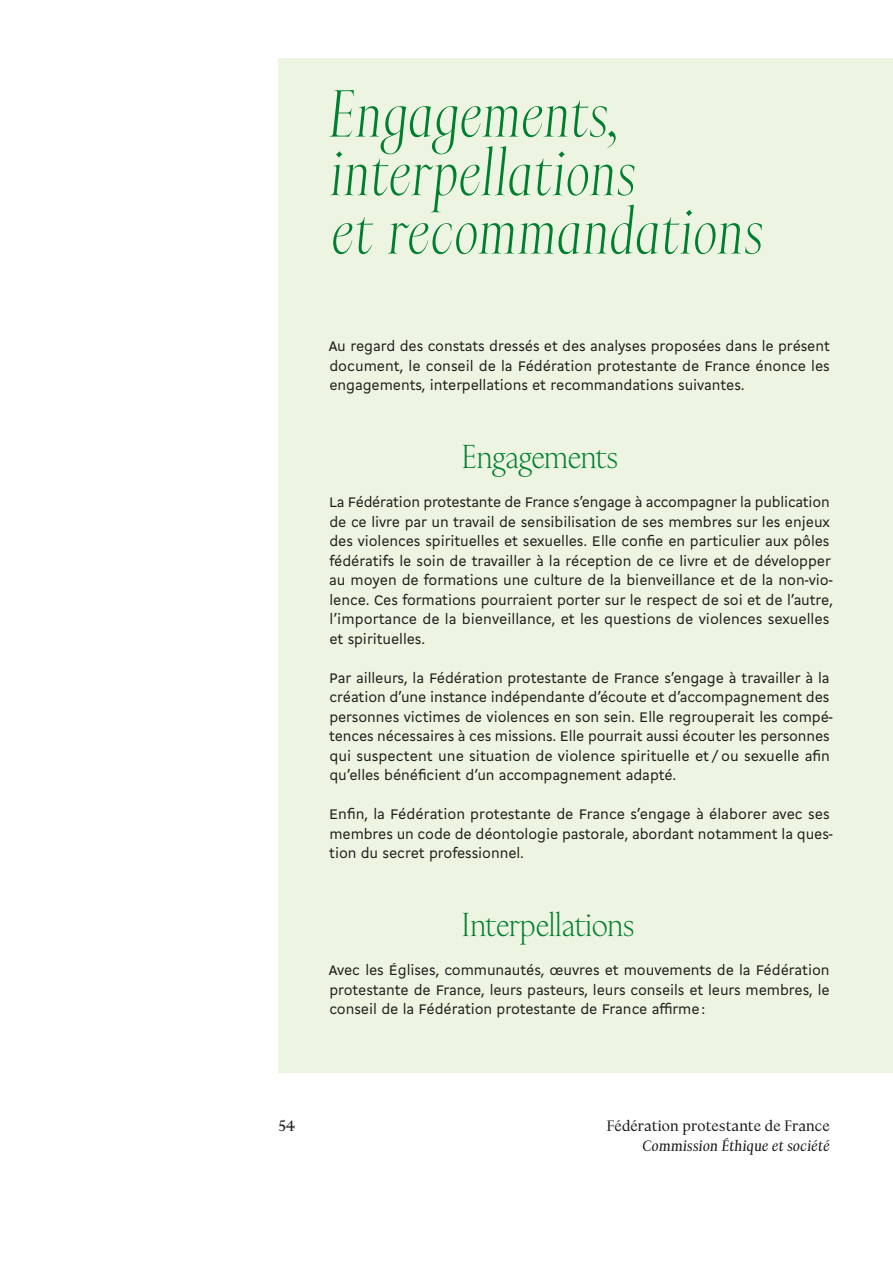
<style>
.page{position:relative;width:893px;height:1263px;background:#fff}
.page>*{position:absolute;margin:0;border:0;box-sizing:border-box;transform-origin:0 0}
.t1{font:italic 66px/58.5px "Kessler Super Display";letter-spacing:.01em;color:#00802f}
.t2{font:33px "Kessler Display";letter-spacing:-.02em;color:#00802f}
.t3{font:15px/19.5px "Cogito";letter-spacing:-.005em;color:#1d1d1b}
.t4{font:15px "Kessler Text";letter-spacing:.01em;color:#1d1d1b}
.t5{font:italic 15px "Kessler Text";letter-spacing:.01em;color:#1d1d1b}
</style>
<div class="page">
<div style="left:278px;top:58px;width:615px;height:1015px;background:#edf4e1"></div>
<h1 class="t1" style="left:327px;top:80px;width:437px">Engagements, interpellations<br>et recommandations</h1>
<p class="t3" style="left:329px;top:335px;width:503px;text-align:justify">Au regard des constats dressés et des analyses proposées dans le présent document, le conseil de la Fédération protestante de France énonce les engagements, interpellations et recommandations suivantes.</p>
<h2 class="t2" style="left:461px;top:432px;width:158px">Engagements</h2>
<p class="t3" style="left:329px;top:491px;width:506px">La Fédération protestante de France s’engage à accompagner la publication de ce livre par un travail de sensibilisation de ses membres sur les enjeux des violences spirituelles et sexuelles. Elle confie en particulier aux pôles fédératifs le soin de travailler à la réception de ce livre et de développer au moyen de formations une culture de la bienveillance et de la non-vio&shy;lence. Ces formations pourraient porter sur le respect de soi et de l’autre, l’importance de la bienveillance, et les questions de violences sexuelles et spirituelles.</p>
<p class="t3" style="left:329px;top:667px;width:505px">Par ailleurs, la Fédération protestante de France s’engage à travailler à la création d’une instance indépendante d’écoute et d’accompagnement des personnes victimes de violences en son sein. Elle regrouperait les compé&shy;tences nécessaires à ces missions. Elle pourrait aussi écouter les personnes qui suspectent une situation de violence spirituelle et / ou sexuelle afin qu’elles bénéficient d’un accompagnement adapté.</p>
<p class="t3" style="left:329px;top:803px;width:505px">Enfin, la Fédération protestante de France s’engage à élaborer avec ses membres un code de déontologie pastorale, abordant notamment la ques&shy;tion du secret professionnel.</p>
<h2 class="t2" style="left:461px;top:900px;width:175px">Interpellations</h2>
<p class="t3" style="left:329px;top:959px;width:502px;text-align:justify">Avec les Églises, communautés, œuvres et mouvements de la Fédération protestante de France, leurs pasteurs, leurs conseils et leurs membres, le conseil de la Fédération protestante de France affirme :</p>
<p class="t4" style="left:278px;top:1114px;width:18px">54</p>
<p class="t4" style="left:607px;top:1114px;width:225px">Fédération protestante de France</p>
<p class="t5" style="left:643px;top:1134px;width:189px">Commission Éthique et société</p>
</div>
